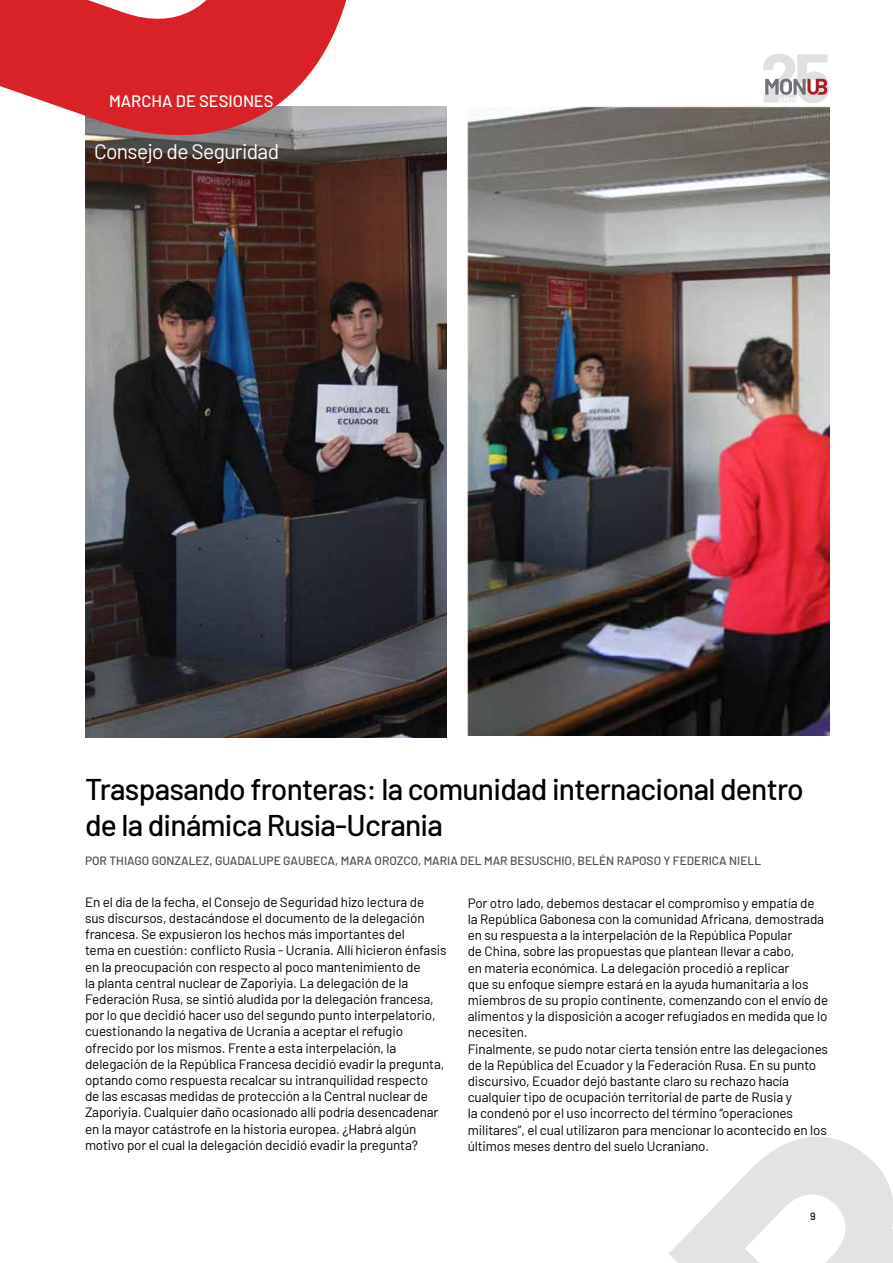
<style>
.page{position:relative;width:893px;height:1263px;background:#fff}
.page>*{position:absolute;margin:0;border:0;box-sizing:border-box;transform-origin:0 0}
.t1{font:500 30px/36px "Barlow";letter-spacing:-.025em;color:#000}
.t2{font:21px "Barlow";letter-spacing:-.03em;color:#fff}
.t3{font:500 16.5px "Barlow";color:#fff}
.t4{font:13.5px/16.2px "Barlow";letter-spacing:-.01em;color:#000}
.t5{font:500 12px "Barlow";color:#524b48}
.t6{font:500 10.5px "Barlow";color:#000}
</style>
<div class="page">
<svg style="left:669px;top:1136px;width:224px;height:127px"></svg>
<svg style="left:763px;top:54px;width:66px;height:49px"></svg>
<img style="left:85px;top:106px;width:361px;height:632px">
<svg style="left:0;top:0;width:423px;height:158px;fill:#d92227"></svg>
<img style="left:468px;top:106px;width:361px;height:629px">
<p class="t3" style="left:109px;top:89px;width:166px">MARCHA DE SESIONES</p>
<h2 class="t2" style="left:94px;top:137px;width:187px">Consejo de Seguridad</h2>
<h1 class="t1" style="left:85px;top:769px;width:720px">Traspasando fronteras: la comunidad internacional dentro de la dinámica Rusia-Ucrania</h1>
<p class="t5" style="left:85px;top:852px;width:678px">POR THIAGO GONZALEZ, GUADALUPE GAUBECA, MARA OROZCO, MARIA DEL MAR BESUSCHIO, BELÉN RAPOSO Y FEDERICA NIELL</p>
<p class="t4" style="left:85px;top:893px;width:363px">En el día de la fecha, el Consejo de Seguridad hizo lectura de sus discursos, destacándose el documento de la delegación francesa. Se expusieron los hechos más importantes del<br>tema en cuestión: conflicto Rusia - Ucrania. Allí hicieron énfasis en la preocupación con respecto al poco mantenimiento de<br>la planta central nuclear de Zaporiyia. La delegación de la Federación Rusa, se sintió aludida por la delegación francesa, por lo que decidió hacer uso del segundo punto interpelatorio, cuestionando la negativa de Ucrania a aceptar el refugio ofrecido por los mismos. Frente a esta interpelación, la delegación de la República Francesa decidió evadir la pregunta, optando como respuesta recalcar su intranquilidad respecto<br>de las escasas medidas de protección a la Central nuclear de Zaporiyia. Cualquier daño ocasionado allí podría desencadenar en la mayor catástrofe en la historia europea. ¿Habrá algún motivo por el cual la delegación decidió evadir la pregunta?</p>
<p class="t4" style="left:468px;top:894px;width:362px">Por otro lado, debemos destacar el compromiso y empatía de<br>la República Gabonesa con la comunidad Africana, demostrada en su respuesta a la interpelación de la República Popular<br>de China, sobre las propuestas que plantean llevar a cabo,<br>en materia económica. La delegación procedió a replicar<br>que su enfoque siempre estará en la ayuda humanitaria a los miembros de su propio continente, comenzando con el envío de alimentos y la disposición a acoger refugiados en medida que lo necesiten.<br>Finalmente, se pudo notar cierta tensión entre las delegaciones de la República del Ecuador y la Federación Rusa. En su punto discursivo, Ecuador dejó bastante claro su rechazo hacía cualquier tipo de ocupación territorial de parte de Rusia y<br>la condenó por el uso incorrecto del término “operaciones militares”, el cual utilizaron para mencionar lo acontecido en los últimos meses dentro del suelo Ucraniano.</p>
<p class="t6" style="left:810px;top:1208px;width:7px">9</p>
</div>
